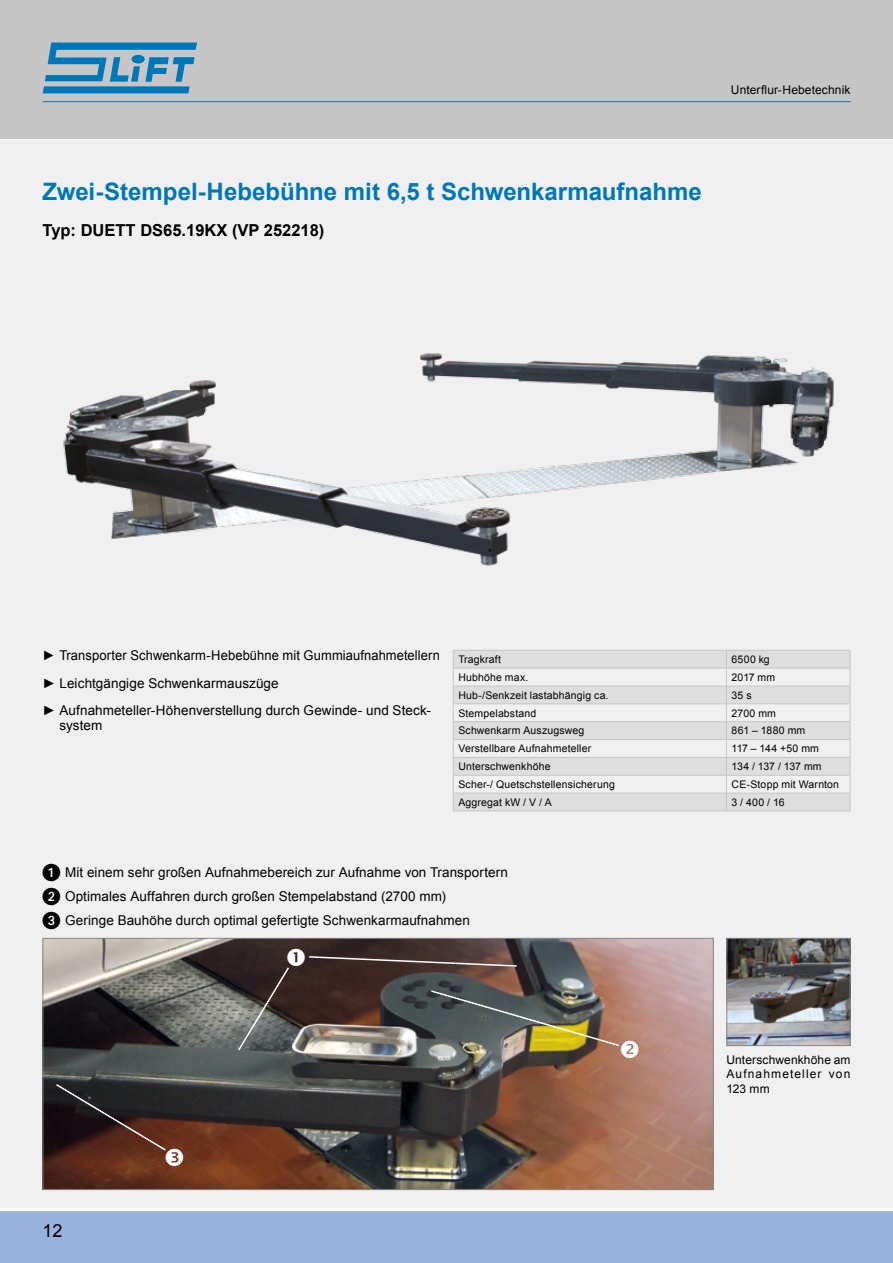
<style>
.page{position:relative;width:893px;height:1263px;background:#fff}
.page>*{position:absolute;margin:0;border:0;box-sizing:border-box;transform-origin:0 0}
.t1{font:700 24px "Arial";color:#0077b9}
.t2{font:18px "Arial";color:#000}
.t3{font:700 16.5px "Arial";color:#000}
.t4{font:13.5px/24px "Arial";letter-spacing:.005em;color:#000}
.t5{font:13.5px/27.8px "Arial";letter-spacing:.005em;color:#000;scale:.96 1}
.t6{font:12px/14.4px "Arial";letter-spacing:.015em;color:#000;text-align:justify}
.t7{font:10.5px "Arial";letter-spacing:.015em;color:#000}
.t8{font:10.5px "Arial";letter-spacing:-.005em;color:#000}
.s1{font-family:"European Pi One";font-size:18px}
</style>
<div class="page">
<div style="left:0;top:118px;width:893px;height:1102px;background:#f0f0f0"></div>
<div style="left:0;top:1209px;width:893px;height:54px;background:#98b1dd"></div>
<hr style="left:0;top:1208px;width:893px;height:3px;background:#fff">
<hr style="left:0;top:137px;width:893px;height:3px;background:#fff">
<div style="left:0;top:0;width:893px;height:139px;background:#c6c6c6"></div>
<svg style="left:43px;top:43px;width:154px;height:50px"></svg>
<hr style="left:43px;top:101px;width:807px;height:1px;background:#0077b9">
<img style="left:63px;top:353px;width:771px;height:213px">
<img style="left:45px;top:940px;width:667px;height:248px">
<div style="left:43px;top:938px;width:671px;height:252px;border:1px solid #878787"></div>
<img style="left:728px;top:940px;width:120px;height:104px">
<div style="left:726px;top:938px;width:124px;height:108px;border:1px solid #878787"></div>
<svg style="left:454px;top:651px;width:396px;height:159px;fill:#dedede"></svg>
<hr style="left:453px;top:668px;width:273px;height:1px;background:#c6c6c6">
<hr style="left:726px;top:668px;width:124px;height:1px;background:#c6c6c6">
<hr style="left:453px;top:686px;width:273px;height:1px;background:#c6c6c6">
<hr style="left:726px;top:686px;width:124px;height:1px;background:#c6c6c6">
<hr style="left:453px;top:703px;width:273px;height:1px;background:#c6c6c6">
<hr style="left:726px;top:703px;width:124px;height:1px;background:#c6c6c6">
<hr style="left:453px;top:721px;width:273px;height:1px;background:#c6c6c6">
<hr style="left:726px;top:721px;width:124px;height:1px;background:#c6c6c6">
<hr style="left:453px;top:739px;width:273px;height:1px;background:#c6c6c6">
<hr style="left:726px;top:739px;width:124px;height:1px;background:#c6c6c6">
<hr style="left:453px;top:757px;width:273px;height:1px;background:#c6c6c6">
<hr style="left:726px;top:757px;width:124px;height:1px;background:#c6c6c6">
<hr style="left:453px;top:775px;width:273px;height:1px;background:#c6c6c6">
<hr style="left:726px;top:775px;width:124px;height:1px;background:#c6c6c6">
<svg style="left:726px;top:651px;width:1px;height:159px"></svg>
<hr style="left:453px;top:793px;width:273px;height:1px;background:#c6c6c6">
<hr style="left:726px;top:793px;width:124px;height:1px;background:#c6c6c6">
<hr style="left:453px;top:650px;width:273px;height:1px;background:#c6c6c6">
<hr style="left:726px;top:650px;width:124px;height:1px;background:#c6c6c6">
<svg style="left:453px;top:651px;width:1px;height:159px"></svg>
<svg style="left:850px;top:651px;width:1px;height:159px"></svg>
<hr style="left:453px;top:810px;width:273px;height:1px;background:#c6c6c6">
<hr style="left:726px;top:810px;width:124px;height:1px;background:#c6c6c6">
<img style="left:237px;top:948px;width:401px;height:110px">
<svg style="left:54px;top:1082px;width:129px;height:84px;background:#3e2620"></svg>
<p class="t6" style="left:731px;top:82px;width:121px">Unterflur-Hebetechnik</p>
<h1 class="t1" style="left:42px;top:175px;width:661px">Zwei-Stempel-Hebebühne mit 6,5 t Schwenkarmaufnahme</h1>
<h3 class="t3" style="left:42px;top:219px;width:283px">Typ: DUETT DS65.19KX (VP 252218)</h3>
<p class="t5" style="left:43px;top:641px;width:415px">► Transporter Schwenkarm-Hebebühne mit Gummiaufnahmetellern ► Leichtgängige Schwenkarmauszüge<br>► Aufnahmeteller-Höhenverstellung durch Gewinde- und Steck-</p>
<p class="t4" style="left:60px;top:714px;width:44px">system</p>
<p class="t7" style="left:458px;top:652px;width:44px">Tragkraft</p>
<p class="t7" style="left:731px;top:652px;width:40px">6500 kg</p>
<p class="t7" style="left:458px;top:670px;width:71px">Hubhöhe max.</p>
<p class="t7" style="left:731px;top:670px;width:45px">2017 mm</p>
<p class="t7" style="left:458px;top:688px;width:152px">Hub-/Senkzeit lastabhängig ca.</p>
<p class="t7" style="left:731px;top:688px;width:22px">35 s</p>
<p class="t7" style="left:458px;top:706px;width:80px">Stempelabstand</p>
<p class="t7" style="left:731px;top:706px;width:46px">2700 mm</p>
<p class="t7" style="left:458px;top:724px;width:127px">Schwenkarm Auszugsweg</p>
<p class="t7" style="left:731px;top:724px;width:75px">861 – 1880 mm</p>
<p class="t7" style="left:458px;top:742px;width:134px">Verstellbare Aufnahmeteller</p>
<p class="t8" style="left:731px;top:742px;width:89px">117 – 144 +50 mm</p>
<p class="t7" style="left:458px;top:760px;width:94px">Unterschwenkhöhe</p>
<p class="t7" style="left:731px;top:760px;width:92px">134 / 137 / 137 mm</p>
<p class="t7" style="left:458px;top:777px;width:158px">Scher-/ Quetschstellensicherung</p>
<p class="t7" style="left:731px;top:777px;width:109px">CE-Stopp mit Warnton</p>
<p class="t7" style="left:458px;top:795px;width:95px">Aggregat kW / V / A</p>
<p class="t7" style="left:731px;top:795px;width:55px">3 / 400 / 16</p>
<p class="t4" style="left:43px;top:860px;width:467px"><span class="s1">1</span> Mit einem sehr großen Aufnahmebereich zur Aufnahme von Transportern<br><span class="s1">2</span> Optimales Auffahren durch großen Stempelabstand (2700 mm)<br><span class="s1">3</span> Geringe Bauhöhe durch optimal gefertigte Schwenkarmaufnahmen</p>
<h2 class="t2" style="left:43px;top:1219px;width:22px">12</h2>
<p class="t6" style="left:726px;top:1053px;width:126px">Unterschwenkhöhe am Aufnahmeteller von 123 mm</p>
</div>
